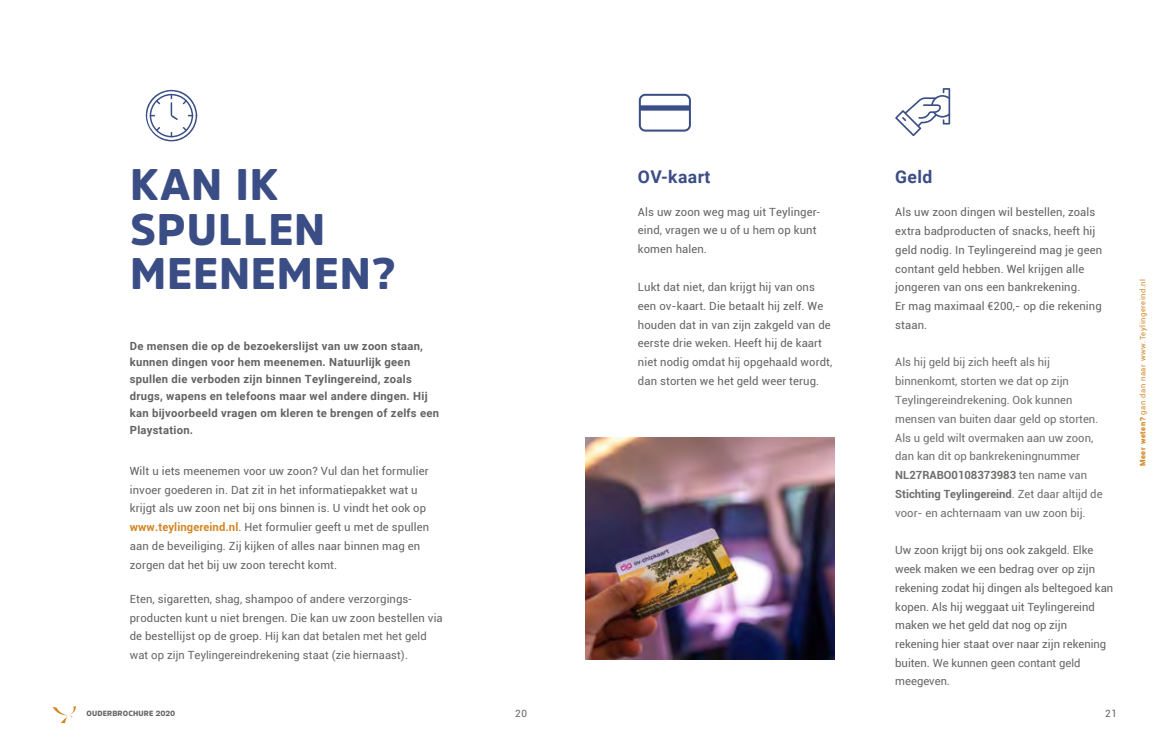
<style>
.page{position:relative;width:1170px;height:745px;background:#fff}
.page>*{position:absolute;margin:0;border:0;box-sizing:border-box;transform-origin:0 0}
.t1{font:900 43.75px/44.9px "Amsi Pro";letter-spacing:.02em;color:#3a4d85}
.t2{font:700 17.5px "Roboto";letter-spacing:.025em;color:#3a4d85}
.t3{font:11.25px/18.8px "Roboto";letter-spacing:.01em;color:#636363}
.t4{font:11.25px/18.8px "Roboto";color:#6f6f6e}
.t5{font:700 11.25px/16.9px "Roboto";letter-spacing:.025em;color:#636363}
.t6{font:10px "Roboto";color:#636363}
.t7{font:7.5px "Roboto";letter-spacing:.075em;color:#d48625}
.t8{font:900 7.5px "Amsi Pro";letter-spacing:.02em;color:#636363}
.s1{font-style:inherit}
.s2{font-weight:700;color:#d48625}
.s3{font-weight:700}
.s4{font-weight:900}
</style>
<div class="page">
<svg style="left:52px;top:706px;width:24px;height:16px"></svg>
<svg style="left:145px;top:89px;width:52px;height:53px"></svg>
<img style="left:585px;top:437px;width:249px;height:222px">
<svg style="left:895px;top:88px;width:55px;height:48px"></svg>
<svg style="left:638px;top:93px;width:53px;height:39px"></svg>
<h1 class="t1" style="left:130px;top:161px;width:267px">KAN IK<br>SPULLEN<br>MEENEMEN?</h1>
<p class="t5" style="left:130px;top:336px;width:311px">De mensen die op <span class="s1">de</span> bezoekerslijst <span class="s1">van uw zoon</span> staan, kunnen dingen voor <span class="s1">hem</span> meenemen. Natuurlijk geen spullen die verboden zijn binnen Teylingereind, zoals drugs, wapens en telefoons maar wel andere dingen. Hij kan bijvoorbeeld vragen om kleren te brengen of zelfs een Playstation.</p>
<p class="t3" style="left:130px;top:461px;width:301px">Wilt u iets meenemen voor uw zoon? Vul dan het formulier invoer goederen in. Dat zit in het informatiepakket wat u krijgt als uw zoon net bij ons binnen is. U vindt het ook op <span class="s2">www.teylingereind.nl</span>. Het formulier geeft u met de spullen aan de beveiliging. Zij kijken of alles naar binnen mag en zorgen dat het bij uw zoon terecht komt.</p>
<p class="t3" style="left:130px;top:588px;width:314px">Eten, sigaretten, <span class="s1">shag,</span> shampoo of andere verzorgings&shy;producten kunt u niet brengen. Die kan uw zoon bestellen via de bestellijst op de groep. Hij kan dat betalen met het geld wat op zijn Teylingereindrekening staat (zie hiernaast).</p>
<p class="t8" style="left:87px;top:708px;width:90px">OUDERBROCHURE 2020</p>
<h2 class="t2" style="left:638px;top:164px;width:74px">OV-kaart</h2>
<p class="t3" style="left:638px;top:202px;width:183px">Als uw zoon weg mag uit Teylinger&shy;eind, vragen we u of u hem op kunt komen halen.</p>
<p class="t3" style="left:638px;top:277px;width:196px">Lukt dat niet, dan krijgt hij van ons een ov-kaart. Die betaalt hij zelf. We houden dat in van zijn zakgeld van de eerste drie weken. Heeft hij de kaart niet nodig omdat hij opgehaald wordt, dan storten we het geld weer terug.</p>
<h2 class="t2" style="left:895px;top:164px;width:39px">Geld</h2>
<p class="t3" style="left:895px;top:202px;width:208px">Als uw zoon dingen wil bestellen, zoals extra badproducten of snacks, heeft hij geld nodig. In Teylingereind mag je geen contant geld hebben. Wel krijgen alle jongeren van ons een bankrekening.<br>Er mag maximaal €200,- op die rekening staan.</p>
<p class="t4" style="left:895px;top:352px;width:209px">Als hij geld bij zich heeft als hij binnenkomt, storten we dat op zijn Teylingereindrekening. Ook kunnen mensen van buiten daar geld op storten.<br>Als u geld wilt overmaken aan uw zoon, dan kan dit op bankrekeningnummer <span class="s3">NL27RABO0108373983</span> ten name van <span class="s3">Stichting Teylingereind</span>. Zet daar altijd de voor- en achternaam van uw zoon bij.</p>
<p class="t3" style="left:895px;top:540px;width:219px">Uw zoon krijgt bij ons ook zakgeld. Elke week maken we een bedrag over op zijn rekening zodat hij dingen als beltegoed kan kopen. Als hij weggaat uit Teylingereind maken we het geld dat nog op zijn rekening hier staat over naar zijn rekening buiten. We kunnen geen contant geld meegeven.</p>
<p class="t6" style="left:515px;top:705px;width:14px">20</p>
<p class="t6" style="left:1104px;top:705px;width:14px">21</p>
<p class="t7" style="left:1137px;top:466px;width:189px;rotate:-90deg"><span class="s4">Meer weten?</span> gan dan naar www.Teylingereind.nl</p>
</div>
